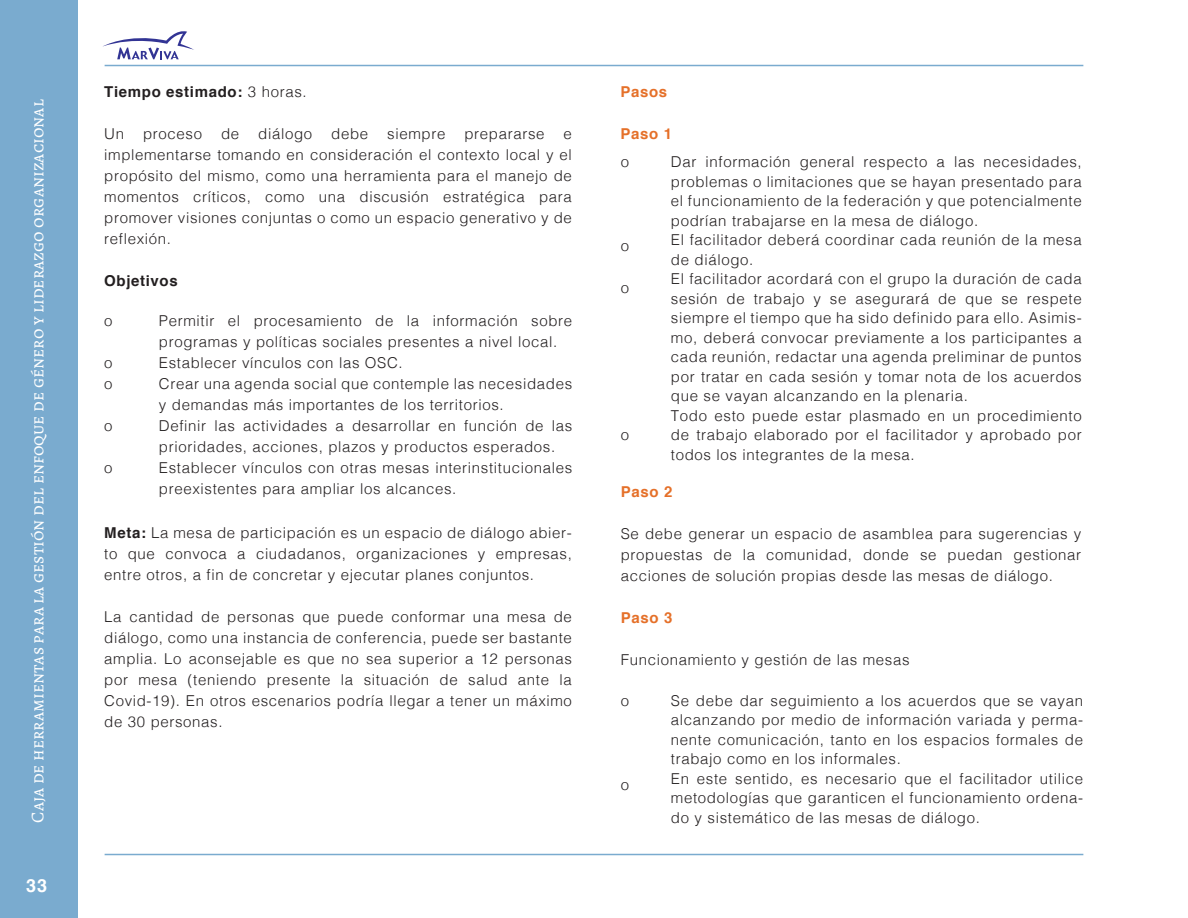
<style>
.page{position:relative;width:1188px;height:918px;background:#fff}
.page>*{position:absolute;margin:0;border:0;box-sizing:border-box;transform-origin:0 0}
.t1{font:18px "Alegreya SC";color:#fff}
.t2{font:700 18px "Helvetica";color:#fff}
.t3{font:300 15px/21px "Helvetica";letter-spacing:.045em;color:#231f20;text-align:justify}
.t4{font:700 15px "Helvetica";letter-spacing:.045em;color:#231f20}
.t5{font:700 15px "Helvetica";letter-spacing:.045em;color:#e57029}
.s1{font-weight:300}
.s2{font-weight:700}
</style>
<div class="page">
<div style="left:0;top:0;width:77px;height:918px;background:#7aabcf"></div>
<hr style="left:105px;top:65px;width:978px;height:1px;background:#7aabcf">
<hr style="left:105px;top:854px;width:978px;height:1px;background:#7aabcf">
<svg style="left:103px;top:31px;width:91px;height:28px"></svg>
<p class="t1" style="left:26px;top:823px;width:725px;rotate:-90deg">Caja de herramientas para la gestión del enfoque de género y liderazgo organizacional</p>
<p class="t2" style="left:26px;top:871px;width:22px">33</p>
<p class="t4" style="left:104px;top:80px;width:204px">Tiempo estimado: <span class="s1">3 horas.</span></p>
<p class="t3" style="left:104px;top:122px;width:21px">Un</p>
<p class="t3" style="left:143px;top:122px;width:60px">proceso</p>
<p class="t3" style="left:221px;top:122px;width:20px">de</p>
<p class="t3" style="left:258px;top:122px;width:55px">diálogo</p>
<p class="t3" style="left:331px;top:122px;width:38px">debe</p>
<p class="t3" style="left:387px;top:122px;width:60px">siempre</p>
<p class="t3" style="left:464px;top:122px;width:82px">prepararse</p>
<p class="t3" style="left:104px;top:122px;width:469px;text-indent:459px">e implementarse tomando en consideración el contexto local y el propósito del mismo, como una herramienta para el manejo de momentos críticos, como una discusión estratégica para promover visiones conjuntas o como un espacio generativo y de reflexión.</p>
<p class="t4" style="left:104px;top:269px;width:75px">Objetivos</p>
<p class="t3" style="left:104px;top:309px;width:10px">o</p>
<p class="t3" style="left:104px;top:351px;width:10px">o o</p>
<p class="t3" style="left:104px;top:414px;width:10px">o</p>
<p class="t3" style="left:104px;top:456px;width:10px">o</p>
<p class="t3" style="left:159px;top:309px;width:415px;text-align:left">Permitir el procesamiento de la información sobre programas y políticas sociales presentes a nivel local.<br>Establecer vínculos con las OSC.<br>Crear una agenda social que contemple las necesidades y demandas más importantes de los territorios.<br>Definir las actividades a desarrollar en función de las prioridades, acciones, plazos y productos esperados.<br>Establecer vínculos con otras mesas interinstitucionales preexistentes para ampliar los alcances.</p>
<p class="t3" style="left:104px;top:521px;width:469px"><span class="s2">Meta:</span> La mesa de participación es un espacio de diálogo abier&shy;to que convoca a ciudadanos, organizaciones y empresas, entre otros, a fin de concretar y ejecutar planes conjuntos.</p>
<p class="t3" style="left:104px;top:605px;width:469px">La cantidad de personas que puede conformar una mesa de diálogo, como una instancia de conferencia, puede ser bastante amplia. Lo aconsejable es que no sea superior a 12 personas por mesa (teniendo presente la situación de salud ante la Covid-19). En otros escenarios podría llegar a tener un máximo de 30 personas.</p>
<p class="t5" style="left:620px;top:79px;width:48px">Pasos</p>
<p class="t5" style="left:620px;top:121px;width:53px">Paso 1</p>
<p class="t3" style="left:621px;top:150px;width:10px">o</p>
<p class="t3" style="left:621px;top:234px;width:10px">o</p>
<p class="t3" style="left:621px;top:276px;width:10px">o</p>
<p class="t3" style="left:621px;top:423px;width:10px">o</p>
<p class="t3" style="left:671px;top:151px;width:412px;line-height:19.5px;text-align:left">Dar información general respecto a las necesidades, problemas o limitaciones que se hayan presentado para el funcionamiento de la federación y que potencialmente podrían trabajarse en la mesa de diálogo.<br>El facilitador deberá coordinar cada reunión de la mesa de diálogo.<br>El facilitador acordará con el grupo la duración de cada sesión de trabajo y se asegurará de que se respete siempre el tiempo que ha sido definido para ello. Asimis&shy;mo, deberá convocar previamente a los participantes a cada reunión, redactar una agenda preliminar de puntos por tratar en cada sesión y tomar nota de los acuerdos que se vayan alcanzando en la plenaria.<br>Todo esto puede estar plasmado en un procedimiento de trabajo elaborado por el facilitador y aprobado por todos los integrantes de la mesa.</p>
<p class="t5" style="left:621px;top:480px;width:53px">Paso 2</p>
<p class="t3" style="left:621px;top:522px;width:462px">Se debe generar un espacio de asamblea para sugerencias y propuestas de la comunidad, donde se puedan gestionar acciones de solución propias desde las mesas de diálogo.</p>
<p class="t5" style="left:621px;top:606px;width:53px">Paso 3</p>
<p class="t3" style="left:621px;top:648px;width:290px">Funcionamiento y gestión de las mesas</p>
<p class="t3" style="left:621px;top:689px;width:10px">o</p>
<p class="t3" style="left:621px;top:773px;width:10px">o</p>
<p class="t3" style="left:671px;top:689px;width:414px;line-height:19.5px;text-align:left">Se debe dar seguimiento a los acuerdos que se vayan alcanzando por medio de información variada y perma&shy;nente comunicación, tanto en los espacios formales de trabajo como en los informales.<br>En este sentido, es necesario que el facilitador utilice metodologías que garanticen el funcionamiento ordena&shy;do y sistemático de las mesas de diálogo.</p>
</div>
